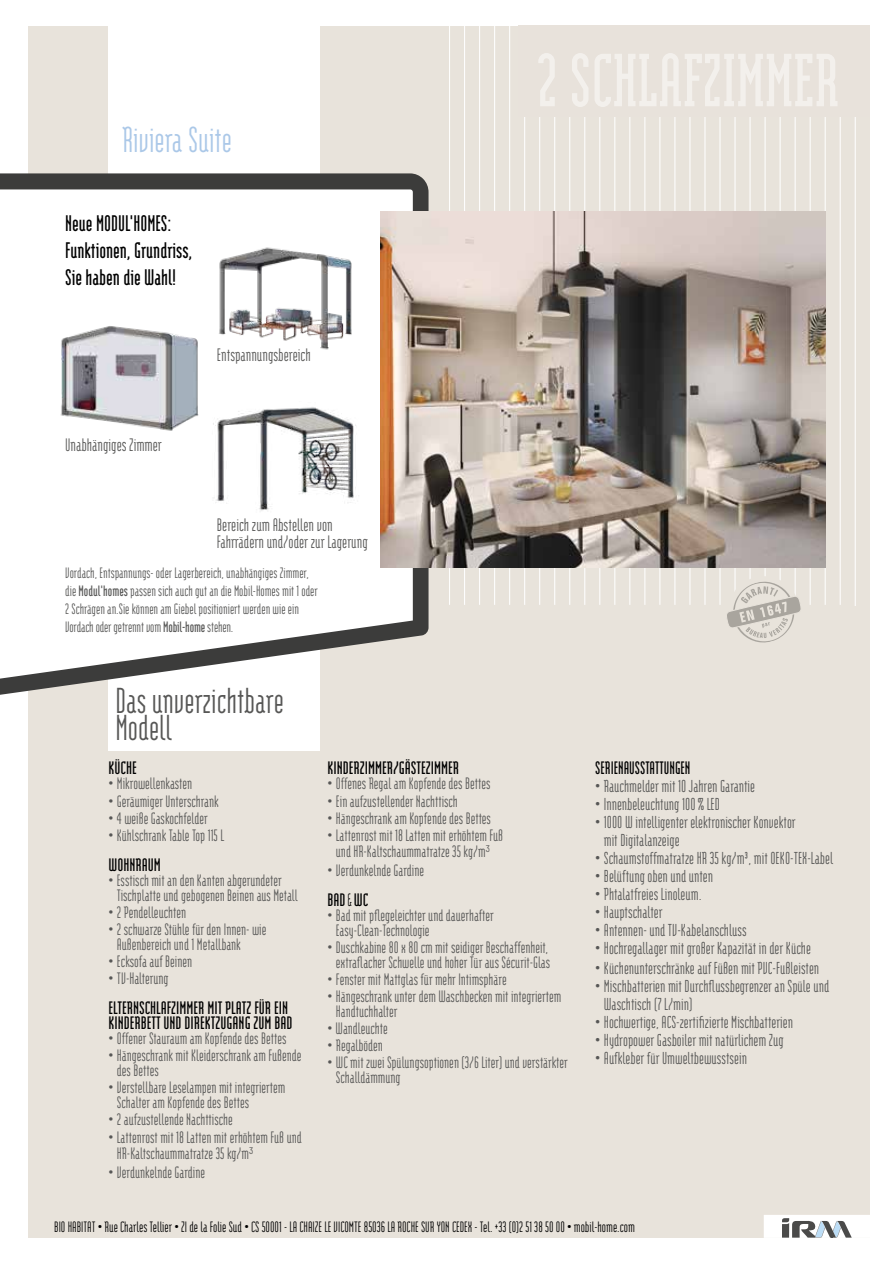
<style>
.page{position:relative;width:893px;height:1263px;background:#fff}
.page>*{position:absolute;margin:0;border:0;box-sizing:border-box;transform-origin:0 0}
.t1{font:36px/27px "Modula OT Sans";color:#575756}
.t2{font:36px "Modula OT Sans";color:#abc8e8}
.t3{font:700 22.5px/27px "Modula OT Sans";color:#000}
.t4{font:700 18px/15px "Modula OT Sans";color:#000;scale:1.08 1}
.t5{font:18px/16.5px "Modula OT Sans";color:#575756}
.t6{font:700 18px "Modula OT Sans";color:#000}
.t7{font:17.25px/18px "Modula OT Sans";color:#575756}
.t8{font:16.5px/15px "Modula OT Sans";color:#575756}
.t9{font:15px/18px "Modula OT Sans";color:#575756}
.t10{font:15px "Modula OT Sans";color:#000}
.s1{font-weight:700}
.s2{font-weight:400}
</style>
<div class="page">
<div style="left:28px;top:26px;width:842px;height:1211px;background:#e8e3db"></div>
<div style="left:108px;top:26px;width:212px;height:725px;background:#fff"></div>
<div style="left:764px;top:1215px;width:106px;height:23px;background:#fff"></div>
<svg style="left:0;top:173px;width:429px;height:522px"></svg>
<svg style="left:782px;top:1218px;width:70px;height:20px"></svg>
<hr style="left:855px;top:27px;width:1px;height:579px;background:#fff">
<hr style="left:659px;top:26px;width:1px;height:579px;background:#fff">
<hr style="left:674px;top:26px;width:1px;height:579px;background:#fff">
<hr style="left:689px;top:26px;width:1px;height:579px;background:#fff">
<hr style="left:704px;top:26px;width:1px;height:579px;background:#fff">
<hr style="left:719px;top:26px;width:1px;height:579px;background:#fff">
<hr style="left:734px;top:26px;width:1px;height:579px;background:#fff">
<hr style="left:749px;top:26px;width:2px;height:579px;background:#fff">
<hr style="left:764px;top:26px;width:2px;height:579px;background:#fff">
<hr style="left:780px;top:26px;width:1px;height:579px;background:#fff">
<hr style="left:795px;top:26px;width:1px;height:579px;background:#fff">
<hr style="left:810px;top:26px;width:1px;height:579px;background:#fff">
<hr style="left:825px;top:26px;width:1px;height:579px;background:#fff">
<hr style="left:840px;top:26px;width:1px;height:579px;background:#fff">
<hr style="left:644px;top:26px;width:1px;height:579px;background:#fff">
<hr style="left:449px;top:26px;width:1px;height:579px;background:#fff">
<hr style="left:464px;top:26px;width:1px;height:579px;background:#fff">
<hr style="left:479px;top:26px;width:1px;height:579px;background:#fff">
<hr style="left:494px;top:26px;width:1px;height:579px;background:#fff">
<hr style="left:509px;top:26px;width:1px;height:579px;background:#fff">
<hr style="left:524px;top:26px;width:1px;height:579px;background:#fff">
<hr style="left:539px;top:26px;width:1px;height:579px;background:#fff">
<hr style="left:554px;top:26px;width:1px;height:579px;background:#fff">
<hr style="left:569px;top:26px;width:1px;height:579px;background:#fff">
<hr style="left:584px;top:26px;width:1px;height:579px;background:#fff">
<hr style="left:599px;top:26px;width:1px;height:579px;background:#fff">
<hr style="left:614px;top:26px;width:1px;height:579px;background:#fff">
<hr style="left:629px;top:26px;width:1px;height:579px;background:#fff">
<div style="left:728px;top:576px;width:72px;height:72px;background:#e8e3db;border-radius:50%"></div>
<svg style="left:727px;top:581px;width:74px;height:62px"></svg>
<img style="left:55px;top:313px;width:171px;height:133px">
<img style="left:204px;top:402px;width:162px;height:114px">
<img style="left:204px;top:241px;width:162px;height:115px">
<div style="left:519px;top:26px;width:351px;height:91px;background:#e8e2db"></div>
<img style="left:381px;top:212px;width:445px;height:356px">
<h1 class="t2" style="left:122px;top:126px;width:111px">Riviera Suite</h1>
<h2 class="t3" style="left:65px;top:209px;width:129px">Neue MODUL'HOMES:<br>Funktionen, Grundriss,<br>Sie haben die Wahl!</h2>
<p class="t5" style="left:217px;top:348px;width:95px">Entspannungsbereich</p>
<p class="t5" style="left:65px;top:438px;width:98px">Unabhängiges Zimmer</p>
<p class="t5" style="left:217px;top:518px;width:152px">Bereich zum Abstellen von<br>Fahrrädern und/oder zur Lagerung</p>
<p class="t9" style="left:65px;top:565px;width:254px">Vordach, Entspannungs- oder Lagerbereich, unabhängiges Zimmer, die <span class="s1">Modul'homes</span> passen sich auch gut an die Mobil-Homes mit 1 oder 2 Schrägen an.Sie können am Giebel positioniert werden wie ein Vordach oder getrennt vom <span class="s1">Mobil-home</span> stehen.</p>
<h1 class="t1" style="left:115px;top:689px;width:170px">Das unverzichtbare<br>Modell</h1>
<p class="t4" style="left:108px;top:760px;width:28px">KÜCHE</p>
<p class="t8" style="left:108px;top:777px;width:85px">• Mikrowellenkasten</p>
<p class="t8" style="left:108px;top:794px;width:112px">• Geräumiger Unterschrank</p>
<p class="t8" style="left:108px;top:811px;width:101px">• 4 weiße Gaskochfelder</p>
<p class="t8" style="left:108px;top:828px;width:117px">• Kühlschrank Table Top 115 L</p>
<p class="t4" style="left:108px;top:857px;width:50px">WOHNRAUM</p>
<p class="t8" style="left:117px;top:873px;width:182px;text-indent:-8px">• Esstisch mit an den Kanten abgerundeter<br>Tischplatte und gebogenen Beinen aus Metall</p>
<p class="t8" style="left:108px;top:905px;width:79px">• 2 Pendelleuchten</p>
<p class="t8" style="left:117px;top:923px;width:151px;text-indent:-8px">• 2 schwarze Stühle für den Innen- wie<br>Außenbereich und 1 Metallbank</p>
<p class="t8" style="left:108px;top:955px;width:85px">• Ecksofa auf Beinen</p>
<p class="t8" style="left:108px;top:972px;width:62px">• TV-Halterung</p>
<p class="t4" style="left:108px;top:1000px;width:172px">ELTERNSCHLAFZIMMER MIT PLATZ FÜR EIN<br>KINDERBETT UND DIREKTZUGANG ZUM BAD</p>
<p class="t8" style="left:108px;top:1032px;width:179px">• Offener Stauraum am Kopfende des Bettes</p>
<p class="t8" style="left:117px;top:1049px;width:186px;text-indent:-8px">• Hängeschrank mit Kleiderschrank am Fußende des Bettes</p>
<p class="t8" style="left:117px;top:1081px;width:170px;text-indent:-8px">• Verstellbare Leselampen mit integriertem<br>Schalter am Kopfende des Bettes</p>
<p class="t8" style="left:108px;top:1113px;width:126px">• 2 aufzustellende Nachttische</p>
<p class="t8" style="left:117px;top:1129px;width:186px;line-height:16.5px;text-indent:-8px">• Lattenrost mit 18 Latten mit erhöhtem Fuß und<br>HR-Kaltschaummatratze 35 kg/m<sup>3</sup></p>
<p class="t8" style="left:108px;top:1165px;width:98px">• Verdunkelnde Gardine</p>
<p class="t4" style="left:327px;top:760px;width:124px">KINDERZIMMER/GÄSTEZIMMER</p>
<p class="t8" style="left:327px;top:777px;width:164px">• Offenes Regal am Kopfende des Bettes</p>
<p class="t8" style="left:327px;top:794px;width:132px">• Ein aufzustellender Nachttisch</p>
<p class="t8" style="left:327px;top:811px;width:165px">• Hängeschrank am Kopfende des Bettes</p>
<p class="t8" style="left:327px;top:828px;width:177px;line-height:16.5px;text-align:center">• Lattenrost mit 18 Latten mit erhöhtem Fuß und HR-Kaltschaummatratze 35 kg/m<sup>3</sup></p>
<p class="t8" style="left:327px;top:864px;width:98px">• Verdunkelnde Gardine</p>
<p class="t4" style="left:327px;top:892px;width:39px">BAD<span class="s2">&amp;</span> WC</p>
<p class="t8" style="left:336px;top:908px;width:159px;text-indent:-8px">• Bad mit pflegeleichter und dauerhafter<br>Easy-Clean-Technologie</p>
<p class="t8" style="left:327px;top:941px;width:224px;text-align:center">• Duschkabine 80 x 80 cm mit seidiger Beschaffenheit, extraflacher Schwelle und hoher Tür aus Sécurit-Glas</p>
<p class="t8" style="left:327px;top:973px;width:181px">• Fenster mit Mattglas für mehr Intimsphäre</p>
<p class="t8" style="left:336px;top:990px;width:227px;text-indent:-8px">• Hängeschrank unter dem Waschbecken mit integriertem<br>Handtuchhalter</p>
<p class="t8" style="left:327px;top:1022px;width:62px">• Wandleuchte</p>
<p class="t8" style="left:327px;top:1039px;width:57px">• Regalböden</p>
<p class="t8" style="left:336px;top:1056px;width:233px;text-indent:-8px">• WC mit zwei Spülungsoptionen (3/6 Liter) und verstärkter<br>Schalldämmung</p>
<p class="t6" style="left:595px;top:758px;width:97px">SERIENAUSSTATTUNGEN</p>
<p class="t7" style="left:595px;top:778px;width:161px">• Rauchmelder mit 10 Jahren Garantie</p>
<p class="t7" style="left:595px;top:796px;width:126px">• Innenbeleuchtung 100 % LED</p>
<p class="t7" style="left:604px;top:814px;width:193px;text-indent:-9px">• 1000 W intelligenter elektronischer Konvektor mit Digitalanzeige</p>
<p class="t7" style="left:595px;top:850px;width:239px">• Schaumstoffmatratze HR 35 kg/m³, mit OEKO-TEX-Label</p>
<p class="t7" style="left:595px;top:868px;width:119px">• Belüftung oben und unten</p>
<p class="t7" style="left:595px;top:886px;width:108px">• Phtalatfreies Linoleum.</p>
<p class="t7" style="left:595px;top:904px;width:69px">• Hauptschalter</p>
<p class="t7" style="left:595px;top:922px;width:153px">• Antennen- und TV-Kabelanschluss</p>
<p class="t7" style="left:595px;top:940px;width:217px">• Hochregallager mit großer Kapazität in der Küche</p>
<p class="t7" style="left:595px;top:960px;width:225px">• Küchenunterschränke auf Füßen mit PVC-Fußleisten</p>
<p class="t7" style="left:604px;top:978px;width:227px;text-indent:-9px">• Mischbatterien mit Durchflussbegrenzer an Spüle und<br>Waschtisch (7 L/min)</p>
<p class="t7" style="left:595px;top:1014px;width:199px">• Hochwertige, ACS-zertifizierte Mischbatterien</p>
<p class="t7" style="left:595px;top:1032px;width:190px">• Hydropower Gasboiler mit natürlichem Zug</p>
<p class="t7" style="left:595px;top:1050px;width:153px">• Aufkleber für Umweltbewusstsein</p>
<p class="t10" style="left:54px;top:1221px;width:582px">BIO HABITAT • Rue Charles Tellier • ZI de la Folie Sud • CS 50001 - LA CHAIZE LE VICOMTE 85036 LA ROCHE SUR YON CEDEX - Tel. +33 (0)2 51 38 50 00 • mobil-home.com</p>
</div>
